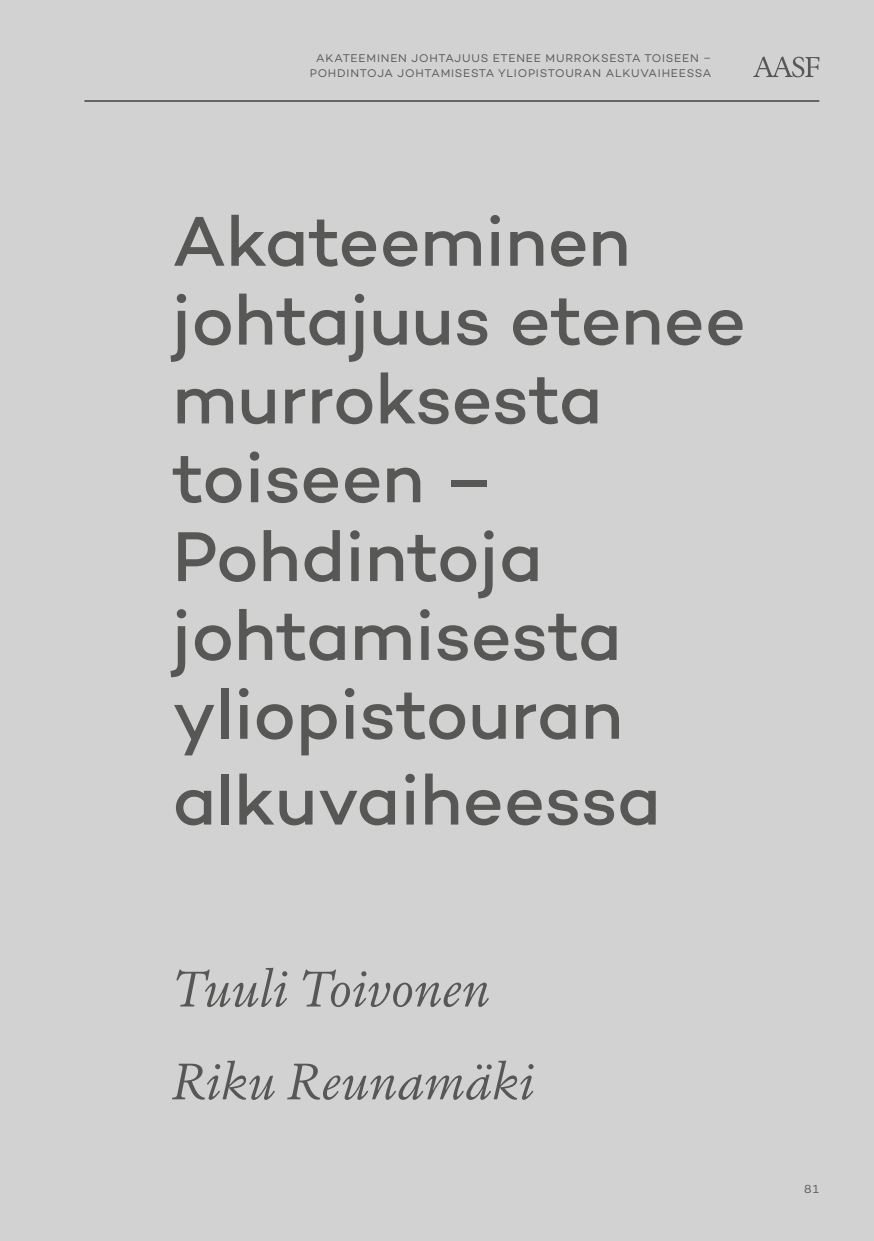
<style>
.page{position:relative;width:874px;height:1241px;background:#fff}
.page>*{position:absolute;margin:0;border:0;box-sizing:border-box;transform-origin:0 0}
.t1{font:500 71.75px/78.8px "Campton";letter-spacing:-.005em;color:#575756}
.t2{font:italic 52.5px/92.8px "Chassi S";color:#575756}
.t3{font:11.9px "Campton";color:#575756}
.t4{font:11.38px/15.8px "Campton";letter-spacing:.07em;color:#575756;text-align:center}
</style>
<div class="page">
<div style="left:0;top:0;width:873px;height:1240px;background:#d2d2d2"></div>
<hr style="left:84px;top:100px;width:735px;height:2px;background:#575756">
<svg style="left:753px;top:56px;width:66px;height:21px"></svg>
<p class="t4" style="left:309px;top:50px;width:403px">AKATEEMINEN JOHTAJUUS ETENEE MURROKSESTA TOISEEN –<br>POHDINTOJA JOHTAMISESTA YLIOPISTOURAN ALKUVAIHEESSA</p>
<h1 class="t1" style="left:172px;top:200px;width:575px">Akateeminen johtajuus etenee murroksesta toiseen –<br>Pohdintoja johtamisesta yliopistouran</h1>
<h1 class="t1" style="left:172px;top:759px;width:489px">alkuvaiheessa</h1>
<h2 class="t2" style="left:172px;top:942px;width:363px">Tuuli Toivonen<br>Riku Reunamäki</h2>
<p class="t3" style="left:803px;top:1181px;width:16px">81</p>
</div>
